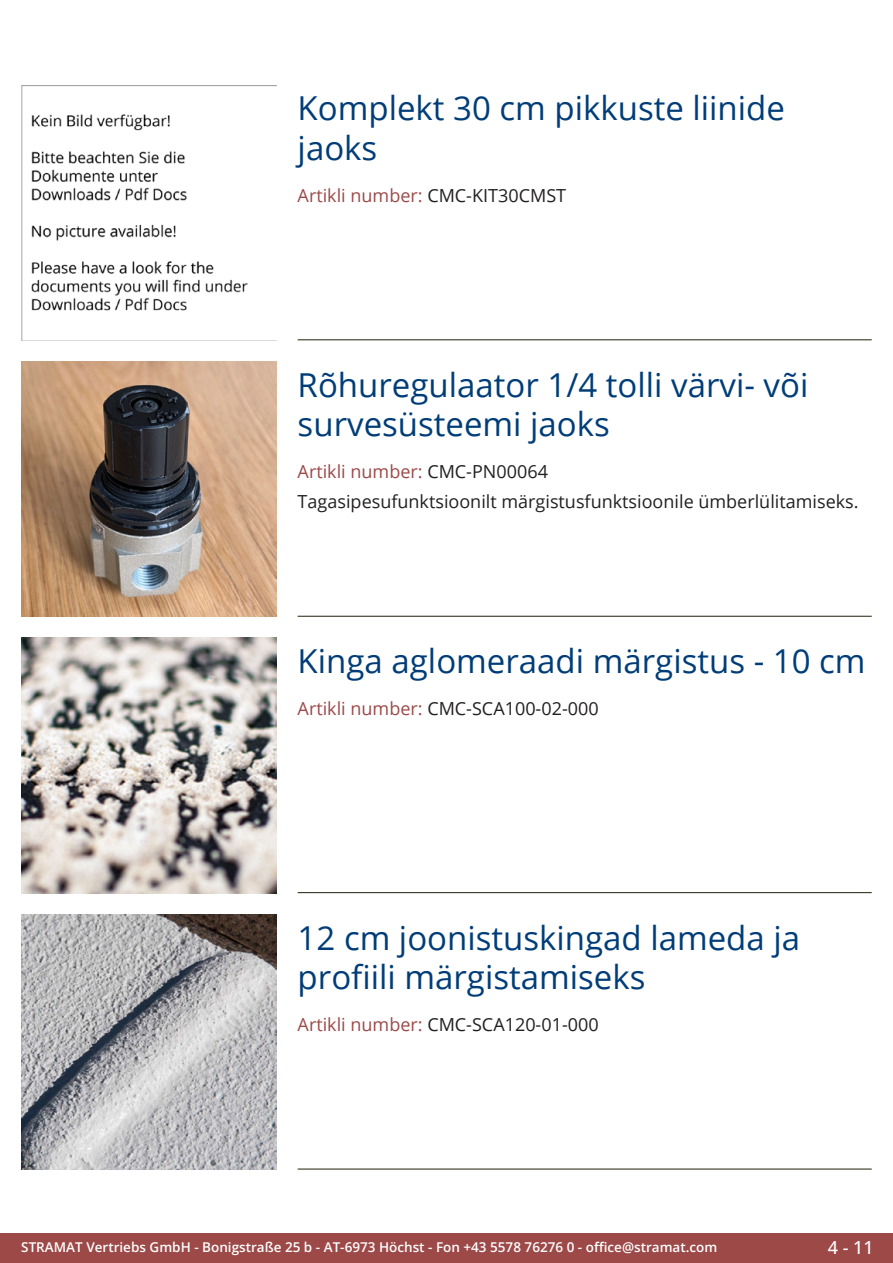
<style>
.page{position:relative;width:893px;height:1263px;background:#fff}
.page>*{position:absolute;margin:0;border:0;box-sizing:border-box;transform-origin:0 0}
.Produkttitel{font:33px/39.6px "Open Sans";color:#003d78}
.Beschreibung_Text{font:18px "Open Sans";color:#231f20}
.TechDaten_Überschrif{font:18px "Open Sans";color:#231f20}
.TechDaten_Überschrif-2{font:18px "Open Sans";color:#9c4948}
.t1{font:500 18px "Open Sans";color:#fff}
.t2{font:600 13.5px "Open Sans";color:#fff}
.s1{color:#231f20}
.s2{color:#9c4948}
</style>
<div class="page">
<div style="left:0;top:1233px;width:893px;height:30px;background:#9c4948"></div>
<hr style="left:298px;top:340px;width:574px;height:1px;background:#201d08">
<hr style="left:298px;top:616px;width:574px;height:1px;background:#201d08">
<hr style="left:298px;top:892px;width:574px;height:1px;background:#201d08">
<hr style="left:298px;top:1169px;width:574px;height:1px;background:#201d08">
<img style="left:21px;top:85px;width:255px;height:255px">
<img style="left:21px;top:361px;width:255px;height:256px">
<img style="left:21px;top:638px;width:255px;height:255px">
<img style="left:21px;top:914px;width:255px;height:255px">
<p class="Produkttitel" style="left:298px;top:88px;width:489px">Komplekt 30 cm pikkuste liinide jaoks</p>
<p class="TechDaten_Überschrif-2" style="left:298px;top:183px;width:270px">Artikli number: <span class="s1">CMC-KIT30CMST</span></p>
<p class="Produkttitel" style="left:298px;top:364px;width:512px">Rõhuregulaator 1/4 tolli värvi- või survesüsteemi jaoks</p>
<p class="TechDaten_Überschrif-2" style="left:298px;top:459px;width:252px">Artikli number: <span class="s1">CMC-PN00064</span></p>
<p class="Beschreibung_Text" style="left:298px;top:489px;width:562px">Tagasipesufunktsioonilt märgistusfunktsioonile ümberlülitamiseks.</p>
<p class="Produkttitel" style="left:298px;top:640px;width:569px">Kinga aglomeraadi märgistus - 10 cm</p>
<p class="TechDaten_Überschrif" style="left:298px;top:696px;width:303px"><span class="s2">Artikli number:</span> CMC-SCA100-02-000</p>
<p class="Produkttitel" style="left:298px;top:917px;width:504px">12 cm joonistuskingad lameda ja profiili märgistamiseks</p>
<p class="TechDaten_Überschrif" style="left:298px;top:1012px;width:303px"><span class="s2">Artikli number:</span> CMC-SCA120-01-000</p>
<p class="t2" style="left:21px;top:1238px;width:698px">STRAMAT Vertriebs GmbH - Bonigstraße 25 b - AT-6973 Höchst - Fon +43 5578 76276 0 - office@stramat.com</p>
<p class="t1" style="left:828px;top:1234px;width:48px">4 - 11</p>
</div>
